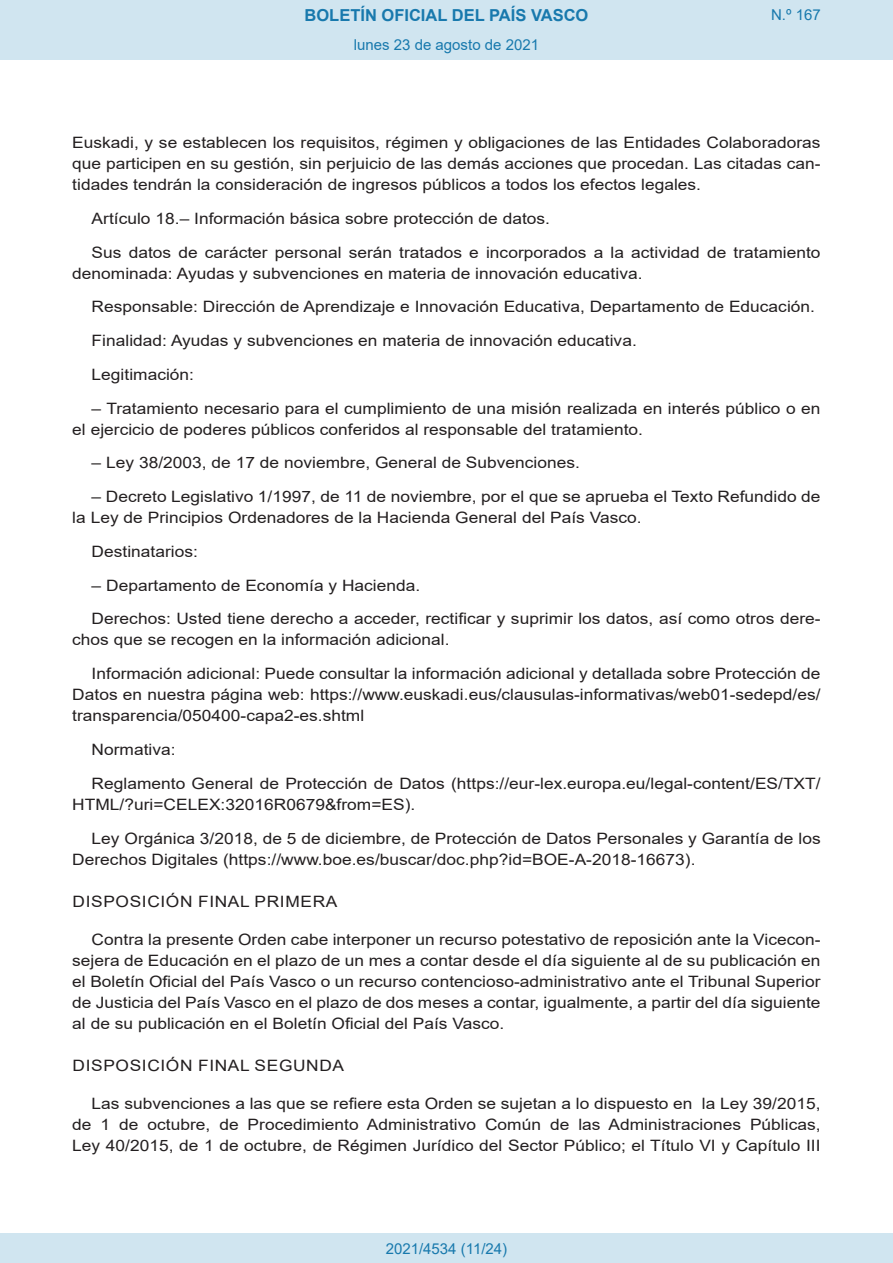
<style>
.page{position:relative;width:893px;height:1263px;background:#fff}
.page>*{position:absolute;margin:0;border:0;box-sizing:border-box;transform-origin:0 0}
.t1{font:700 16.5px "Arial";color:#1879ad}
.BOPVDetalle{font:15.6px/21px "Arial";color:#231f20;scale:1.11 1}
.BOPVDisposicion{font:15.6px "Arial";letter-spacing:.035em;color:#231f20;scale:1.11 1}
.Paginacion_Centro{font:15px "Arial";color:#1879ad}
</style>
<div class="page">
<div style="left:0;top:0;width:893px;height:60px;background:#d0e5f0"></div>
<div style="left:0;top:1233px;width:893px;height:30px;background:#d0e5f0"></div>
<p class="t1" style="left:305px;top:3px;width:285px">BOLETÍN OFICIAL DEL PAÍS VASCO</p>
<p class="Paginacion_Centro" style="left:354px;top:35px;width:187px">lunes 23 de agosto de 2021</p>
<p class="Paginacion_Centro" style="left:771px;top:5px;width:51px">N.º 167</p>
<p class="BOPVDetalle" style="left:72px;top:132px;width:676px;text-align:justify">Euskadi, y se establecen los requisitos, régimen y obligaciones de las Entidades Colaboradoras que participen en su gestión, sin perjuicio de las demás acciones que procedan. Las citadas can&shy;tidades tendrán la consideración de ingresos públicos a todos los efectos legales.</p>
<p class="BOPVDetalle" style="left:92px;top:208px;width:415px">Artículo 18.– Información básica sobre protección de datos.</p>
<p class="BOPVDetalle" style="left:72px;top:242px;width:676px;text-indent:19px">Sus datos de carácter personal serán tratados e incorporados a la actividad de tratamiento denominada: Ayudas y subvenciones en materia de innovación educativa.</p>
<p class="BOPVDetalle" style="left:92px;top:296px;width:653px">Responsable: Dirección de Aprendizaje e Innovación Educativa, Departamento de Educación.</p>
<p class="BOPVDetalle" style="left:92px;top:330px;width:493px">Finalidad: Ayudas y subvenciones en materia de innovación educativa.</p>
<p class="BOPVDetalle" style="left:92px;top:364px;width:94px">Legitimación:</p>
<p class="BOPVDetalle" style="left:72px;top:398px;width:675px;text-indent:19px">– Tratamiento necesario para el cumplimiento de una misión realizada en interés público o en el ejercicio de poderes públicos conferidos al responsable del tratamiento.</p>
<p class="BOPVDetalle" style="left:92px;top:452px;width:441px">– Ley 38/2003, de 17 de noviembre, General de Subvenciones.</p>
<p class="BOPVDetalle" style="left:72px;top:486px;width:676px;text-indent:19px">– Decreto Legislativo 1/1997, de 11 de noviembre, por el que se aprueba el Texto Refundido de la Ley de Principios Ordenadores de la Hacienda General del País Vasco.</p>
<p class="BOPVDetalle" style="left:92px;top:541px;width:97px">Destinatarios:</p>
<p class="BOPVDetalle" style="left:92px;top:575px;width:298px">– Departamento de Economía y Hacienda.</p>
<p class="BOPVDetalle" style="left:72px;top:608px;width:676px;text-indent:19px">Derechos: Usted tiene derecho a acceder, rectificar y suprimir los datos, así como otros dere&shy;chos que se recogen en la información adicional.</p>
<p class="BOPVDetalle" style="left:72px;top:663px;width:676px;text-align:justify;text-indent:19px">Información adicional: Puede consultar la información adicional y detallada sobre Protección de Datos en nuestra página web: https://www.euskadi.eus/clausulas-informativas/web01-sedepd/es/ transparencia/050400-capa2-es.shtml</p>
<p class="BOPVDetalle" style="left:92px;top:739px;width:77px">Normativa:</p>
<p class="BOPVDetalle" style="left:72px;top:773px;width:676px;text-indent:19px">Reglamento General de Protección de Datos (https://eur-lex.europa.eu/legal-content/ES/TXT/<br>HTML/?uri=CELEX:32016R0679&amp;from=ES).</p>
<p class="BOPVDetalle" style="left:72px;top:827px;width:676px;text-indent:19px">Ley Orgánica 3/2018, de 5 de diciembre, de Protección de Datos Personales y Garantía de los<br>Derechos Digitales (https://www.boe.es/buscar/doc.php?id=BOE-A-2018-16673).</p>
<p class="BOPVDisposicion" style="left:73px;top:890px;width:240px">DISPOSICIÓN FINAL PRIMERA</p>
<p class="BOPVDetalle" style="left:72px;top:929px;width:676px;text-align:justify;text-indent:19px">Contra la presente Orden cabe interponer un recurso potestativo de reposición ante la Vicecon&shy;sejera de Educación en el plazo de un mes a contar desde el día siguiente al de su publicación en el Boletín Oficial del País Vasco o un recurso contencioso-administrativo ante el Tribunal Superior de Justicia del País Vasco en el plazo de dos meses a contar, igualmente, a partir del día siguiente al de su publicación en el Boletín Oficial del País Vasco.</p>
<p class="BOPVDisposicion" style="left:73px;top:1055px;width:246px">DISPOSICIÓN FINAL SEGUNDA</p>
<p class="BOPVDetalle" style="left:72px;top:1093px;width:676px;text-align:justify;text-indent:19px">Las subvenciones a las que se refiere esta Orden se sujetan a lo dispuesto en la Ley 39/2015, de 1 de octubre, de Procedimiento Administrativo Común de las Administraciones Públicas, Ley 40/2015, de 1 de octubre, de Régimen Jurídico del Sector Público; el Título VI y Capítulo III</p>
<p class="Paginacion_Centro" style="left:386px;top:1238px;width:123px">2021/4534 (11/24)</p>
</div>
